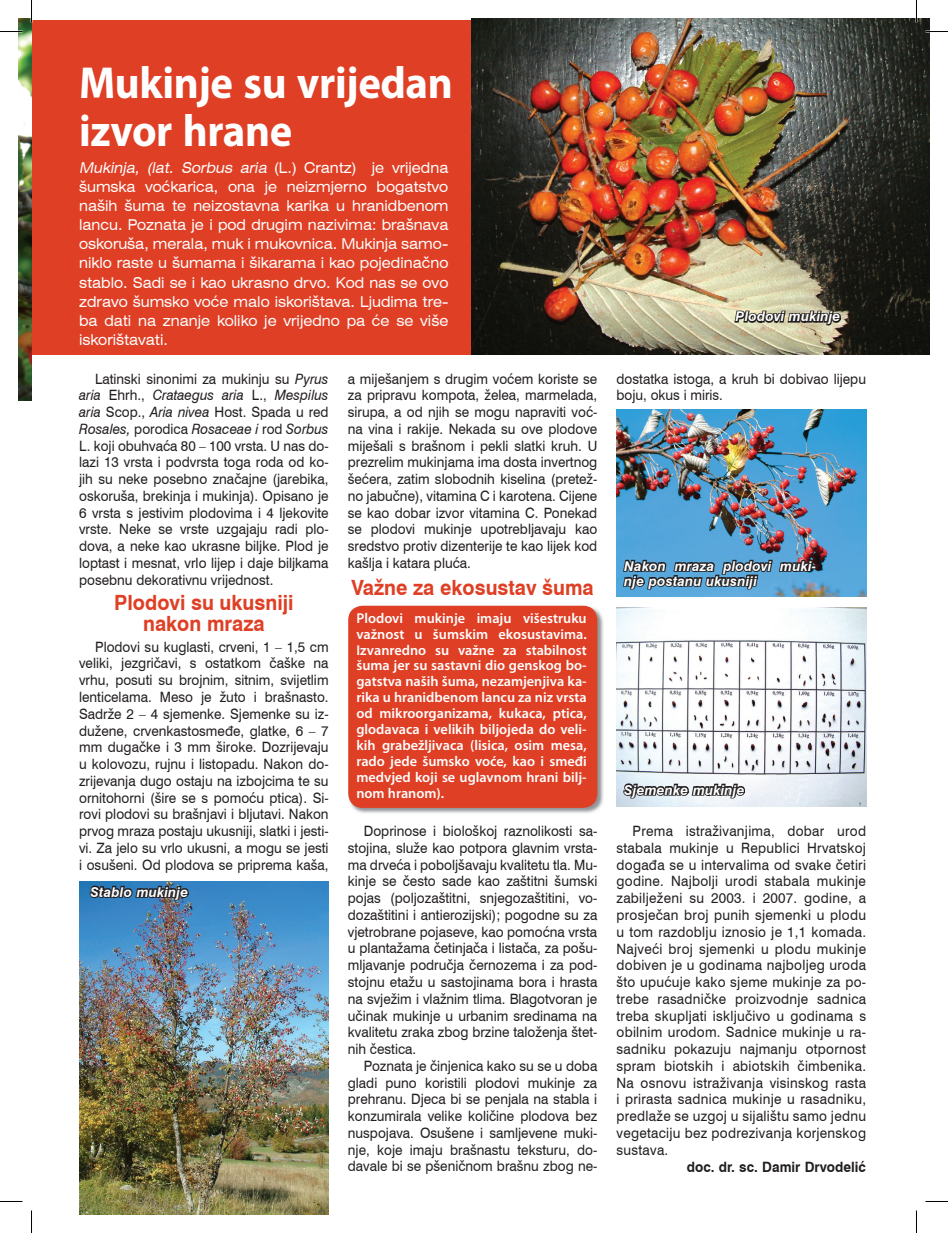
<style>
.page{position:relative;width:948px;height:1233px;background:#fff}
.page>*{position:absolute;margin:0;border:0;box-sizing:border-box;transform-origin:0 0}
.t1{font:700 45px/48px "Myriad Pro";letter-spacing:-.01em;color:#fff;scale:.95 1}
.t2{font:700 21px/21px "Swiss 721 BT";color:#df3f25;text-align:center;scale:.95 1}
.t3{font:expanded 15px/19.2px "Swiss 721 BT";color:#fff;text-align:justify;scale:.9 1}
.t4{font:14.25px/16.8px "Swiss 721 BT";color:#231f20;text-align:justify;scale:.95 1}
.t5{font:600 14.25px/15.9px "Myriad Pro";color:#fff;text-align:justify}
.t6{font:700 14.25px "Swiss 721 BT";color:#231f20;scale:.95 1}
.t7{font:italic 700 13.5px/14.9px "Swiss 721 BT";letter-spacing:.015em;color:#fff}
.s1{font-style:italic}
</style>
<div class="page">
<div style="left:19px;top:19px;width:894px;height:335px;background:#df3f25"></div>
<img style="left:348px;top:606px;width:255px;height:207px">
<div style="left:348px;top:605px;width:249px;height:202px;background:#df3f25;border-radius:14px"></div>
<img style="left:471px;top:19px;width:458px;height:335px">
<svg style="left:733px;top:291px;width:109px;height:56px;background:#a7a286"></svg>
<img style="left:79px;top:881px;width:249px;height:333px">
<img style="left:89px;top:881px;width:101px;height:41px">
<img style="left:616px;top:409px;width:250px;height:187px">
<img style="left:616px;top:607px;width:250px;height:199px">
<svg style="left:621px;top:539px;width:195px;height:72px"></svg>
<svg style="left:622px;top:763px;width:124px;height:44px"></svg>
<img style="left:19px;top:19px;width:13px;height:381px">
<hr style="left:915px;top:0;width:2px;height:23px;background:#fff">
<svg style="left:0;top:31px;width:22px;height:1px"></svg>
<svg style="left:925px;top:31px;width:22px;height:1px"></svg>
<svg style="left:0;top:1201px;width:22px;height:1px"></svg>
<svg style="left:925px;top:1201px;width:22px;height:1px"></svg>
<svg style="left:31px;top:0;width:1px;height:23px"></svg>
<svg style="left:31px;top:1210px;width:1px;height:22px"></svg>
<svg style="left:916px;top:0;width:1px;height:23px"></svg>
<svg style="left:916px;top:1210px;width:1px;height:22px"></svg>
<h1 class="t1" style="left:79px;top:57px;width:395px">Mukinje su vrijedan izvor hrane</h1>
<p class="t3" style="left:79px;top:157px;width:412px"><span class="s1">Mukinja, (lat. Sorbus aria</span> (L.) Crantz) je vrijedna šumska voćkarica, ona je neizmjerno bogatstvo naših šuma te neizostavna karika u hranidbenom lancu. Poznata je i pod drugim nazivima: brašnava oskoruša, merala, muk i mukovnica. Mukinja samo&shy;niklo raste u šumama i šikarama i kao pojedinačno stablo. Sadi se i kao ukrasno drvo. Kod nas se ovo zdravo šumsko voće malo iskorištava. Ljudima tre&shy;ba dati na znanje koliko je vrijedno pa će se više iskorištavati.</p>
<p class="t4" style="left:348px;top:370px;width:264px">a miješanjem s drugim voćem koriste se za pripravu kompota, želea, marmelada, sirupa, a od njih se mogu napraviti voć&shy;na vina i rakije. Nekada su ove plodove miješali s brašnom i pekli slatki kruh. U prezrelim mukinjama ima dosta invertnog šećera, zatim slobodnih kiselina (pretež&shy;no jabučne), vitamina C i karotena. Cijene se kao dobar izvor vitamina C. Ponekad se plodovi mukinje upotrebljavaju kao sredstvo protiv dizenterije te kao lijek kod kašlja i katara pluća.</p>
<h2 class="t2" style="left:351px;top:577px;width:257px">Važne za ekosustav šuma</h2>
<p class="t4" style="left:79px;top:370px;width:264px;text-indent:16px">Latinski sinonimi za mukinju su <span class="s1">Pyrus aria</span> Ehrh., <span class="s1">Crataegus aria</span> L., <span class="s1">Mespilus aria</span> Scop., <span class="s1">Aria nivea</span> Host. Spada u red <span class="s1">Rosales,</span> porodica <span class="s1">Rosaceae i</span> rod <span class="s1">Sorbus </span>L. koji obuhvaća 80 – 100 vrsta. U nas do&shy;lazi 13 vrsta i podvrsta toga roda od ko&shy;jih su neke posebno značajne (jarebika, oskoruša, brekinja i mukinja). Opisano je 6 vrsta s jestivim plodovima i 4 ljekovite vrste. Neke se vrste uzgajaju radi plo&shy;dova, a neke kao ukrasne biljke. Plod je loptast i mesnat, vrlo lijep i daje biljkama posebnu dekorativnu vrijednost.</p>
<h2 class="t2" style="left:114px;top:592px;width:190px">Plodovi su ukusniji nakon mraza</h2>
<p class="t4" style="left:79px;top:638px;width:264px;text-indent:16px">Plodovi su kuglasti, crveni, 1 – 1,5 cm veliki, jezgričavi, s ostatkom čaške na vrhu, posuti su brojnim, sitnim, svijetlim lenticelama. Meso je žuto i brašnasto.<br>Sadrže 2 – 4 sjemenke. Sjemenke su iz&shy;dužene, crvenkastosmeđe, glatke, 6 – 7 mm dugačke i 3 mm široke. Dozrijevaju u kolovozu, rujnu i listopadu. Nakon do&shy;zrijevanja dugo ostaju na izbojcima te su ornitohorni (šire se s pomoću ptica). Si&shy;rovi plodovi su brašnjavi i bljutavi. Nakon prvog mraza postaju ukusniji, slatki i jesti&shy;vi. Za jelo su vrlo ukusni, a mogu se jesti i osušeni. Od plodova se priprema kaša,</p>
<p class="t5" style="left:356px;top:609px;width:232px">Plodovi mukinje imaju višestruku važnost u šumskim ekosustavima.<br>Izvanredno su važne za stabilnost šuma jer su sastavni dio genskog bo&shy;gatstva naših šuma, nezamjenjiva ka&shy;rika u hranidbenom lancu za niz vrsta od mikroorganizama, kukaca, ptica, glodavaca i velikih biljojeda do veli&shy;kih grabežljivaca (lisica, osim mesa, rado jede šumsko voće, kao i smeđi medvjed koji se uglavnom hrani bilj&shy;nom hranom).</p>
<p class="t4" style="left:348px;top:822px;width:264px;text-indent:16px">Doprinose i biološkoj raznolikosti sa&shy;stojina, služe kao potpora glavnim vrsta&shy;ma drveća i poboljšavaju kvalitetu tla. Mu&shy;kinje se često sade kao zaštitni šumski pojas (poljozaštitni, snjegozaštitini, vo&shy;dozaštitini i antierozijski); pogodne su za vjetrobrane pojaseve, kao pomoćna vrsta u plantažama četinjača i listača, za pošu&shy;mljavanje područja černozema i za pod&shy;stojnu etažu u sastojinama bora i hrasta na svježim i vlažnim tlima. Blagotvoran je učinak mukinje u urbanim sredinama na kvalitetu zraka zbog brzine taloženja štet&shy;nih čestica.</p>
<p class="t4" style="left:348px;top:1057px;width:264px;text-indent:16px">Poznata je činjenica kako su se u doba gladi puno koristili plodovi mukinje za prehranu. Djeca bi se penjala na stabla i konzumirala velike količine plodova bez nuspojava. Osušene i samljevene muki&shy;nje, koje imaju brašnastu teksturu, do&shy;davale bi se pšeničnom brašnu zbog ne-</p>
<p class="t7" style="left:91px;top:884px;width:99px">Stablo mukinje</p>
<p class="t7" style="left:735px;top:309px;width:106px">Plodovi mukinje</p>
<p class="t4" style="left:616px;top:370px;width:264px">dostatka istoga, a kruh bi dobivao lijepu boju, okus i miris.</p>
<p class="t7" style="left:624px;top:558px;width:193px">Nakon mraza plodovi muki&shy;nje postanu ukusniji</p>
<p class="t7" style="left:624px;top:782px;width:122px">Sjemenke mukinje</p>
<p class="t4" style="left:616px;top:822px;width:264px;text-indent:16px">Prema istraživanjima, dobar urod stabala mukinje u Republici Hrvatskoj događa se u intervalima od svake četiri godine. Najbolji urodi stabala mukinje zabilježeni su 2003. i 2007. godine, a prosječan broj punih sjemenki u plodu u tom razdoblju iznosio je 1,1 komada.<br>Najveći broj sjemenki u plodu mukinje dobiven je u godinama najboljeg uroda što upućuje kako sjeme mukinje za po&shy;trebe rasadničke proizvodnje sadnica treba skupljati isključivo u godinama s obilnim urodom. Sadnice mukinje u ra&shy;sadniku pokazuju najmanju otpornost spram biotskih i abiotskih čimbenika.<br>Na osnovu istraživanja visinskog rasta i prirasta sadnica mukinje u rasadniku, predlaže se uzgoj u sijalištu samo jednu vegetaciju bez podrezivanja korjenskog sustava.</p>
<p class="t6" style="left:686px;top:1157px;width:190px">doc. dr. sc. Damir Drvodelić</p>
</div>
